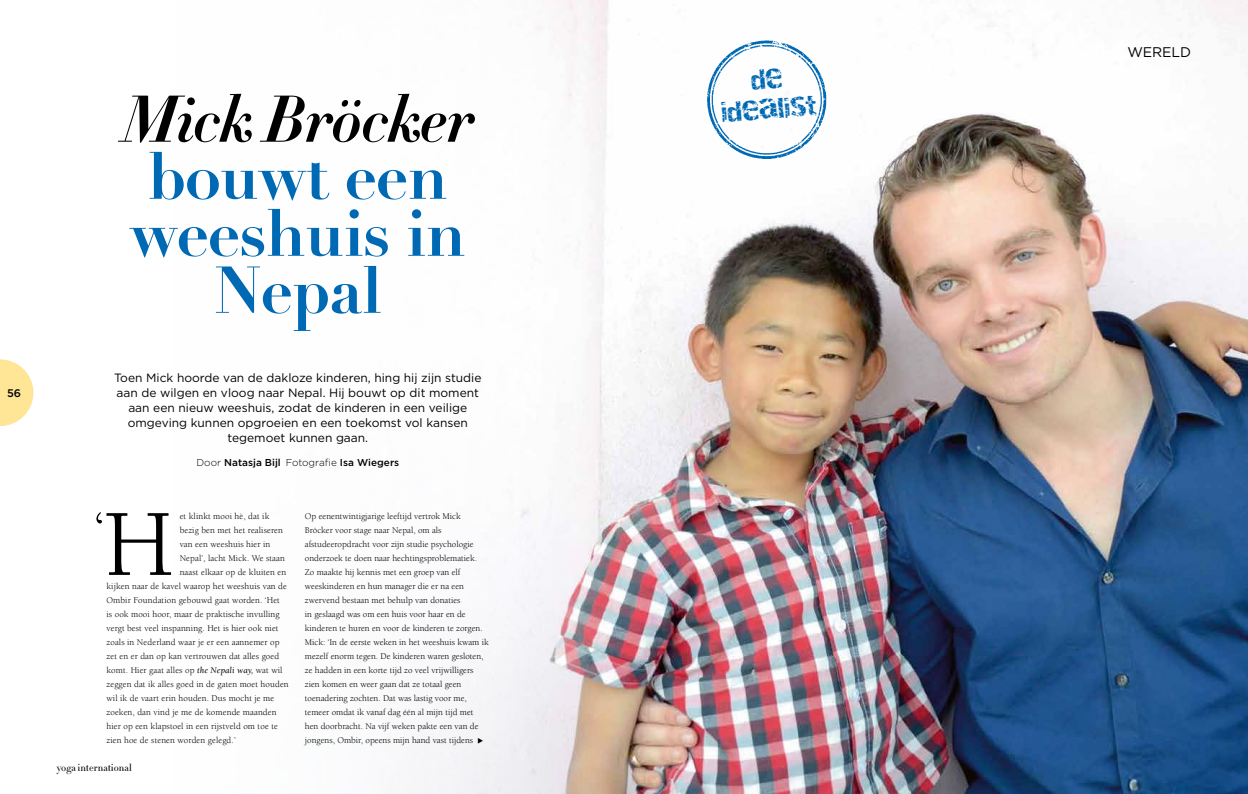
<style>
.page{position:relative;width:1248px;height:794px;background:#fff}
.page>*{position:absolute;margin:0;border:0;box-sizing:border-box;transform-origin:0 0}
.t1{font:97.2px "Berkeley";color:#000}
.t2{font:700 65px/57px "Didot";letter-spacing:-.02em;color:#0069b4;text-align:center}
.t3{font:65px "Didot HTF B16 Bold Ital";letter-spacing:-.02em;color:#000}
.t4{font:53.1px "Berkeley";color:#000}
.t5{font:20px/30px "Destroy";color:#0069b4;text-align:center}
.t6{font:14px "Gotham HTF";letter-spacing:-.005em;color:#000}
.t7{font:12px/15px "Gotham HTF";color:#000;text-align:center}
.t8{font:500 11px "Gotham HTF";color:#000}
.t9{font:500 10px "Gotham HTF";letter-spacing:.005em;color:#000}
.t10{font:300 10px "Didot HTF 06";letter-spacing:.005em;color:#000}
.t11{font:9px/14px "Berkeley";color:#000}
.s1{font-weight:300}
.s2{font-style:italic}
</style>
<div class="page">
<img style="left:427px;top:0;width:820px;height:794px">
<svg style="left:0;top:359px;width:33px;height:67px"></svg>
<img style="left:702px;top:34px;width:130px;height:131px">
<svg style="left:478px;top:737px;width:5px;height:6px"></svg>
<p class="t8" style="left:7px;top:387px;width:16px">56</p>
<h2 class="t3" style="left:121px;top:78px;width:354px">Mick Bröcker</h2>
<h2 class="t2" style="left:130px;top:148px;width:338px">bouwt een weeshuis in<br>Nepal</h2>
<p class="t7" style="left:114px;top:370px;width:369px">Toen Mick hoorde van de dakloze kinderen, hing hij zijn studie aan de wilgen en vloog naar Nepal. Hij bouwt op dit moment aan een nieuw weeshuis, zodat de kinderen in een veilige omgeving kunnen opgroeien en een toekomst vol kansen tegemoet kunnen gaan.</p>
<p class="t9" style="left:196px;top:457px;width:204px"><span class="s1">Door</span> Natasja Bijl <span class="s1">Fotografie</span> Isa Wiegers</p>
<h3 class="t4" style="left:94px;top:502px;width:11px">‘</h3>
<h1 class="t1" style="left:104px;top:493px;width:72px">H</h1>
<p class="t11" style="left:180px;top:509px;width:91px">et klinkt mooi hè, dat ik</p>
<p class="t11" style="left:180px;top:523px;width:105px">bezig ben met het realiseren</p>
<p class="t11" style="left:180px;top:537px;width:92px">van een weeshuis hier in</p>
<p class="t11" style="left:180px;top:551px;width:107px">Nepal’, lacht Mick. We staan</p>
<p class="t11" style="left:180px;top:565px;width:108px">naast elkaar op de kluiten en</p>
<p class="t11" style="left:106px;top:579px;width:182px">kijken naar de kavel waarop het weeshuis van de</p>
<p class="t11" style="left:106px;top:593px;width:175px">Ombir Foundation gebouwd gaat worden. ‘Het</p>
<p class="t11" style="left:106px;top:607px;width:175px">is ook mooi hoor, maar de praktische invulling</p>
<p class="t11" style="left:106px;top:621px;width:174px">vergt best veel inspanning. Het is hier ook niet</p>
<p class="t11" style="left:106px;top:635px;width:175px">zoals in Nederland waar je er een aannemer op</p>
<p class="t11" style="left:106px;top:649px;width:174px">zet en er dan op kan vertrouwen dat alles goed</p>
<p class="t11" style="left:106px;top:663px;width:178px">komt. Hier gaat alles op <span class="s2">the Nepali way,</span> wat wil</p>
<p class="t11" style="left:106px;top:677px;width:184px">zeggen dat ik alles goed in de gaten moet houden</p>
<p class="t11" style="left:106px;top:691px;width:169px">wil ik de vaart erin houden. Dus mocht je me</p>
<p class="t11" style="left:106px;top:705px;width:172px">zoeken, dan vind je me de komende maanden</p>
<p class="t11" style="left:106px;top:719px;width:173px">hier op een klapstoel in een rijstveld om toe te</p>
<p class="t11" style="left:106px;top:733px;width:131px">zien hoe de stenen worden gelegd.’</p>
<p class="t10" style="left:57px;top:761px;width:77px">yoga international</p>
<p class="t11" style="left:305px;top:509px;width:185px">Op eenentwintigjarige leeftijd vertrok Mick Bröcker voor stage naar Nepal, om als afstudeeropdracht voor zijn studie psychologie onderzoek te doen naar hechtingsproblematiek.<br>Zo maakte hij kennis met een groep van elf weeskinderen en hun manager die er na een zwervend bestaan met behulp van donaties<br>in geslaagd was om een huis voor haar en de kinderen te huren en voor de kinderen te zorgen.<br>Mick: ‘In de eerste weken in het weeshuis kwam ik mezelf enorm tegen. De kinderen waren gesloten, ze hadden in een korte tijd zo veel vrijwilligers zien komen en weer gaan dat ze totaal geen toenadering zochten. Dat was lastig voor me, temeer omdat ik vanaf dag één al mijn tijd met hen doorbracht. Na vijf weken pakte een van de jongens, Ombir, opeens mijn hand vast tijdens</p>
<h3 class="t5" style="left:718px;top:69px;width:97px;rotate:-4deg">de idealist</h3>
<h3 class="t6" style="left:1127px;top:44px;width:65px">WERELD</h3>
</div>
